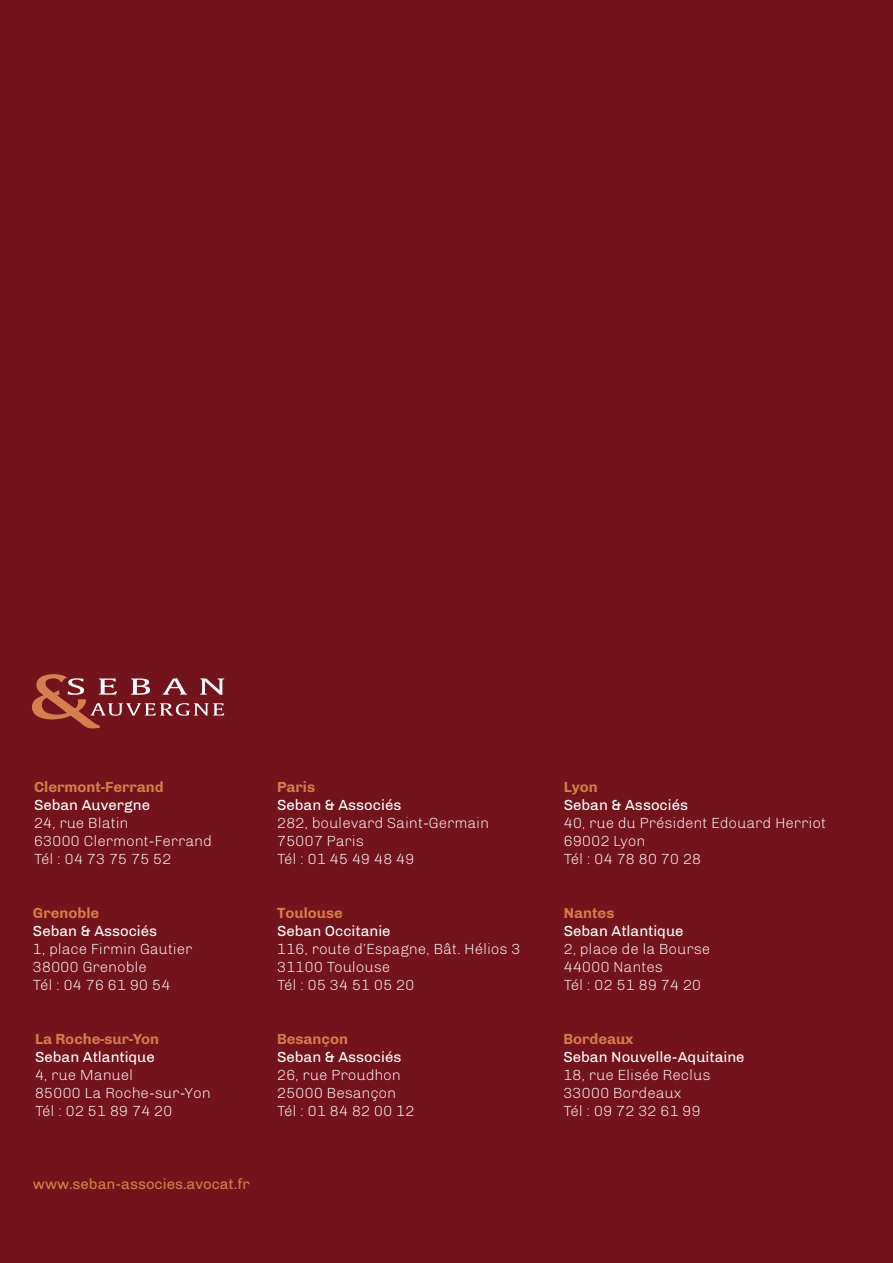
<style>
.page{position:relative;width:893px;height:1263px;background:#73131b}
.page>*{position:absolute;margin:0;border:0;box-sizing:border-box;transform-origin:0 0}
.Bullet_point{font:300 15px "Chivo";color:#fff}
.Bullet_point-2{font:15px "Chivo";color:#fff}
.Bullet_point-3{font:700 15px "Chivo";color:#d87c4a}
.Bullet_point-4{font:15px "Chivo";color:#d87c4a}
</style>
<div class="page">
<svg style="left:31px;top:674px;width:193px;height:55px"></svg>
<p class="Bullet_point-3" style="left:34px;top:778px;width:131px">Clermont-Ferrand</p>
<p class="Bullet_point-2" style="left:34px;top:796px;width:117px">Seban Auvergne</p>
<p class="Bullet_point" style="left:34px;top:814px;width:96px">24, rue Blatin</p>
<p class="Bullet_point" style="left:34px;top:832px;width:180px">63000 Clermont-Ferrand</p>
<p class="Bullet_point" style="left:34px;top:850px;width:139px">Tél : 04 73 75 75 52</p>
<p class="Bullet_point-3" style="left:33px;top:904px;width:68px">Grenoble</p>
<p class="Bullet_point-2" style="left:33px;top:922px;width:126px">Seban &amp; Associés</p>
<p class="Bullet_point" style="left:33px;top:940px;width:161px">1, place Firmin Gautier</p>
<p class="Bullet_point" style="left:33px;top:958px;width:116px">38000 Grenoble</p>
<p class="Bullet_point" style="left:33px;top:976px;width:139px">Tél : 04 76 61 90 54</p>
<p class="Bullet_point-3" style="left:35px;top:1030px;width:126px">La Roche-sur-Yon</p>
<p class="Bullet_point-2" style="left:35px;top:1048px;width:121px">Seban Atlantique</p>
<p class="Bullet_point" style="left:35px;top:1066px;width:100px">4, rue Manuel</p>
<p class="Bullet_point" style="left:35px;top:1084px;width:177px">85000 La Roche-sur-Yon</p>
<p class="Bullet_point" style="left:35px;top:1102px;width:139px">Tél : 02 51 89 74 20</p>
<p class="Bullet_point-4" style="left:33px;top:1174px;width:218px">www.seban-associes.avocat.fr</p>
<p class="Bullet_point-3" style="left:277px;top:778px;width:39px">Paris</p>
<p class="Bullet_point-2" style="left:277px;top:796px;width:126px">Seban &amp; Associés</p>
<p class="Bullet_point" style="left:277px;top:814px;width:214px">282, boulevard Saint-Germain</p>
<p class="Bullet_point" style="left:277px;top:832px;width:89px">75007 Paris</p>
<p class="Bullet_point" style="left:277px;top:850px;width:139px">Tél : 01 45 49 48 49</p>
<p class="Bullet_point-3" style="left:277px;top:904px;width:67px">Toulouse</p>
<p class="Bullet_point-2" style="left:277px;top:922px;width:115px">Seban Occitanie</p>
<p class="Bullet_point" style="left:277px;top:940px;width:245px">116, route d’Espagne, Bât. Hélios 3</p>
<p class="Bullet_point" style="left:277px;top:958px;width:115px">31100 Toulouse</p>
<p class="Bullet_point" style="left:277px;top:976px;width:139px">Tél : 05 34 51 05 20</p>
<p class="Bullet_point-3" style="left:277px;top:1030px;width:72px">Besançon</p>
<p class="Bullet_point-2" style="left:277px;top:1048px;width:126px">Seban &amp; Associés</p>
<p class="Bullet_point" style="left:277px;top:1066px;width:126px">26, rue Proudhon</p>
<p class="Bullet_point" style="left:277px;top:1084px;width:121px">25000 Besançon</p>
<p class="Bullet_point" style="left:277px;top:1102px;width:139px">Tél : 01 84 82 00 12</p>
<p class="Bullet_point-3" style="left:564px;top:778px;width:36px">Lyon</p>
<p class="Bullet_point-2" style="left:564px;top:796px;width:126px">Seban &amp; Associés</p>
<p class="Bullet_point" style="left:564px;top:814px;width:264px">40, rue du Président Edouard Herriot</p>
<p class="Bullet_point" style="left:564px;top:832px;width:83px">69002 Lyon</p>
<p class="Bullet_point" style="left:564px;top:850px;width:139px">Tél : 04 78 80 70 28</p>
<p class="Bullet_point-3" style="left:564px;top:904px;width:52px">Nantes</p>
<p class="Bullet_point-2" style="left:564px;top:922px;width:121px">Seban Atlantique</p>
<p class="Bullet_point" style="left:564px;top:940px;width:148px">2, place de la Bourse</p>
<p class="Bullet_point" style="left:564px;top:958px;width:101px">44000 Nantes</p>
<p class="Bullet_point" style="left:564px;top:976px;width:139px">Tél : 02 51 89 74 20</p>
<p class="Bullet_point-3" style="left:563px;top:1030px;width:72px">Bordeaux</p>
<p class="Bullet_point-2" style="left:563px;top:1048px;width:183px">Seban Nouvelle-Aquitaine</p>
<p class="Bullet_point" style="left:563px;top:1066px;width:149px">18, rue Elisée Reclus</p>
<p class="Bullet_point" style="left:563px;top:1084px;width:120px">33000 Bordeaux</p>
<p class="Bullet_point" style="left:563px;top:1102px;width:139px">Tél : 09 72 32 61 99</p>
</div>
